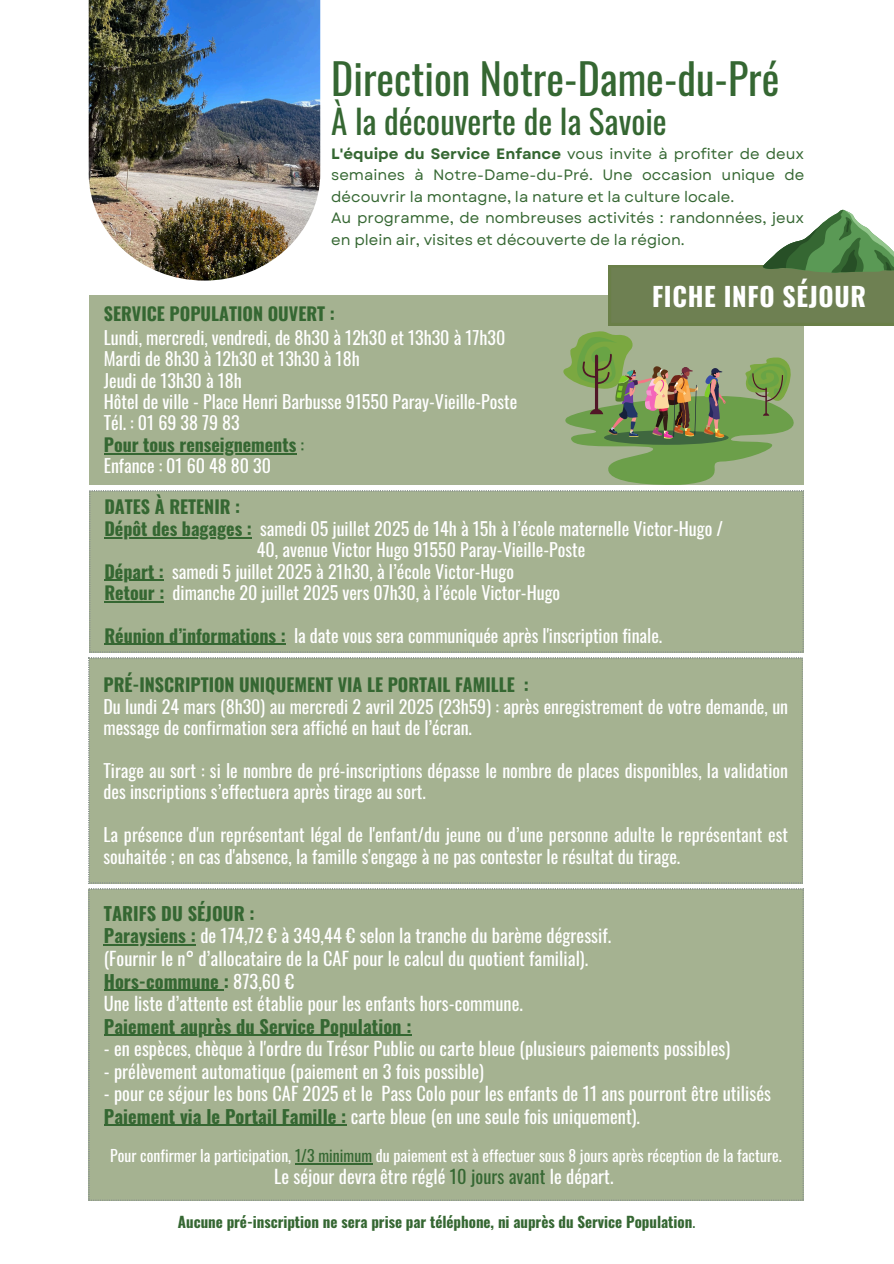
<style>
.page{position:relative;width:894px;height:1264px;background:#fff}
.page>*{position:absolute;margin:0;border:0;box-sizing:border-box;transform-origin:0 0}
.t1{font:42px "Oswald";color:#356732}
.t2{font:33px "Oswald";color:#356732}
.t3{font:700 25.95px "Oswald";letter-spacing:.025em;color:#fff}
.t4{font:18.3px/22.5px "Oswald";letter-spacing:.005em;color:#fff}
.t5{font:700 18.3px "Oswald";letter-spacing:.005em;color:#356732}
.t6{font:18px/21.3px "Oswald";color:#fff}
.t7{font:700 18px/21.3px "Oswald";color:#356732}
.t8{font:15.75px "Oswald";letter-spacing:.005em;color:#fff}
.t9{font:15px/21.3px "Garet";color:#356732;text-align:justify}
.t10{font:700 15px "Oswald";color:#356732}
.s1{font-weight:700}
.s2{font-weight:700;color:#356732}
.s3{font-weight:400}
.s4{font-weight:400;color:#fff}
.s5{color:#356732}
</style>
<div class="page">
<div style="left:89px;top:490px;width:714px;height:162px;background:#a5b291"></div>
<div style="left:89px;top:295px;width:465px;height:189px;background:#a5b291"></div>
<div style="left:89px;top:658px;width:713px;height:225px;background:#a5b291"></div>
<div style="left:89px;top:888px;width:714px;height:312px;background:#a5b291"></div>
<svg style="left:554px;top:210px;width:339px;height:275px"></svg>
<hr style="left:104px;top:453px;width:192px;height:1px;background:#356732">
<hr style="left:104px;top:944px;width:92px;height:1px;background:#356732">
<hr style="left:104px;top:989px;width:120px;height:1px;background:#356732">
<hr style="left:104px;top:1034px;width:307px;height:1px;background:#356732">
<hr style="left:104px;top:1124px;width:242px;height:1px;background:#356732">
<hr style="left:295px;top:1162px;width:77px;height:2px;background:#356732">
<hr style="left:104px;top:537px;width:148px;height:1px;background:#356732">
<hr style="left:104px;top:579px;width:60px;height:2px;background:#356732">
<hr style="left:104px;top:601px;width:60px;height:1px;background:#356732">
<hr style="left:104px;top:644px;width:182px;height:1px;background:#356732">
<img style="left:89px;top:0;width:231px;height:280px">
<p class="t1" style="left:331px;top:45px;width:449px">Direction Notre-Dame-du-Pré</p>
<p class="t2" style="left:331px;top:96px;width:337px">À la découverte de la Savoie</p>
<p class="t9" style="left:331px;top:143px;width:474px"><span class="s1">L'équipe du Service Enfance</span> vous invite à profiter de deux semaines à Notre-Dame-du-Pré. Une occasion unique de découvrir la montagne, la nature et la culture locale.</p>
<h2 class="t9" style="left:331px;top:207px;width:474px">Au programme, de nombreuses activités : randonnées, jeux en plein air, visites et découverte de la région.</h2>
<h1 class="t6" style="left:104px;top:301px;width:403px;line-height:23.7px"><span class="s2">SERVICE POPULATION OUVERT :<br></span>Lundi, mercredi, vendredi, de 8h30 à 12h30 et 13h30 à 17h30</h1>
<h1 class="t6" style="left:104px;top:347px;width:415px">Mardi de 8h30 à 12h30 et 13h30 à 18h<br>Jeudi de 13h30 à 18h<br>Hôtel de ville - Place Henri Barbusse 91550 Paray-Vieille-Poste Tél. : 01 69 38 79 83</h1>
<h3 class="t7" style="left:104px;top:433px;width:202px">Pour tous renseignements <span class="s3">:<br></span><span class="s4">Enfance : 01 60 48 80 30</span></h3>
<p class="t3" style="left:652px;top:275px;width:215px">FICHE INFO SÉJOUR</p>
<h4 class="t7" style="left:104px;top:495px;width:137px">DATES À RETENIR :</h4>
<h4 class="t6" style="left:257px;top:517px;width:467px;text-indent:-152px"><span class="s2">Dépôt des bagages :</span> samedi 05 juillet 2025 de 14h à 15h à l’école maternelle Victor-Hugo /<br>40, avenue Victor Hugo 91550 Paray-Vieille-Poste</h4>
<h4 class="t6" style="left:104px;top:560px;width:457px"><span class="s2">Départ :</span> samedi 5 juillet 2025 à 21h30, à l’école Victor-Hugo<br><span class="s2">Retour :</span> dimanche 20 juillet 2025 vers 07h30, à l’école Victor-Hugo</h4>
<h4 class="t6" style="left:104px;top:624px;width:559px"><span class="s2">Réunion d’informations :</span> la date vous sera communiquée après l'inscription finale.</h4>
<h4 class="t6" style="left:103px;top:673px;width:686px"><span class="s2">PRÉ-INSCRIPTION UNIQUEMENT VIA LE PORTAIL FAMILLE :<br></span>Du lundi 24 mars (8h30) au mercredi 2 avril 2025 (23h59) : après enregistrement de votre demande, un message de confirmation sera affiché en haut de l’écran.</h4>
<p class="t6" style="left:103px;top:759px;width:686px">Tirage au sort : si le nombre de pré-inscriptions dépasse le nombre de places disponibles, la validation des inscriptions s’effectuera après tirage au sort.</p>
<p class="t6" style="left:103px;top:823px;width:686px">La présence d'un représentant légal de l'enfant/du jeune ou d’une personne adulte le représentant est souhaitée ; en cas d'absence, la famille s'engage à ne pas contester le résultat du tirage.</p>
<h4 class="t5" style="left:104px;top:899px;width:152px">TARIFS DU SÉJOUR :</h4>
<p class="t4" style="left:104px;top:923px;width:509px"><span class="s2">Paraysiens :</span> de 174,72 € à 349,44 € selon la tranche du barème dégressif. (Fournir le n° d’allocataire de la CAF pour le calcul du quotient familial).<br><span class="s2">Hors-commune :</span> 873,60 €<br>Une liste d’attente est établie pour les enfants hors-commune.</p>
<h4 class="t5" style="left:104px;top:1011px;width:309px">Paiement auprès du Service Population :</h4>
<h4 class="t4" style="left:104px;top:1036px;width:627px">- en espèces, chèque à l'ordre du Trésor Public ou carte bleue (plusieurs paiements possibles)</h4>
<h4 class="t4" style="left:104px;top:1058px;width:381px">- prélèvement automatique (paiement en 3 fois possible)</h4>
<h4 class="t4" style="left:104px;top:1081px;width:668px">- pour ce séjour les bons CAF 2025 et le Pass Colo pour les enfants de 11 ans pourront être utilisés<br><span class="s2">Paiement via le Portail Famille :</span> carte bleue (en une seule fois uniquement).</h4>
<h4 class="t8" style="left:110px;top:1142px;width:673px">Pour confirmer la participation, <span class="s5">1/3 minimum</span> du paiement est à effectuer sous 8 jours après réception de la facture.</h4>
<h4 class="t4" style="left:274px;top:1164px;width:341px">Le séjour devra être réglé <span class="s5">10 jours avant</span> le départ.</h4>
<h4 class="t10" style="left:178px;top:1210px;width:518px">Aucune pré-inscription ne sera prise par téléphone, ni auprès du Service Population<span class="s3">.</span></h4>
</div>
